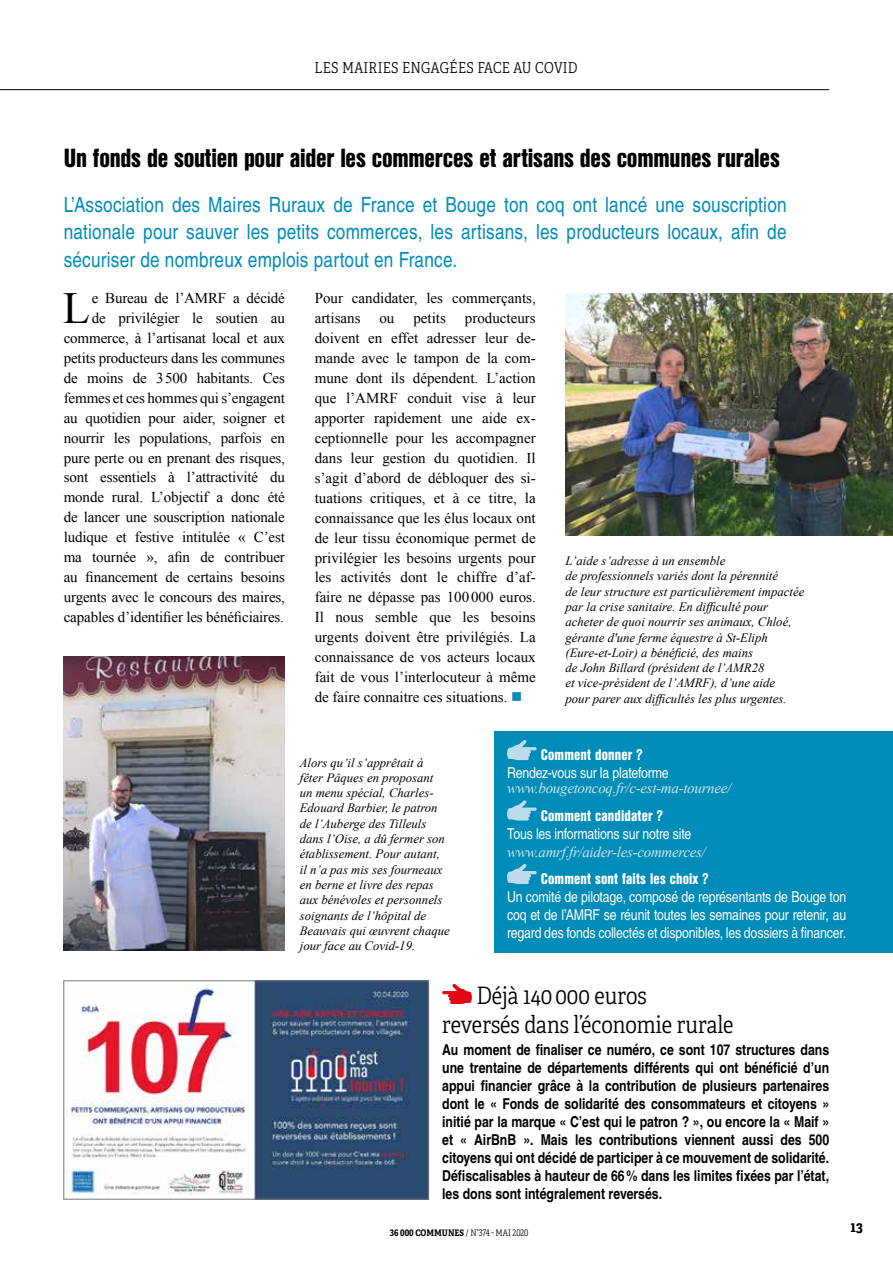
<style>
.page{position:relative;width:893px;height:1263px;background:#fff}
.page>*{position:absolute;margin:0;border:0;box-sizing:border-box;transform-origin:0 0}
.t1{font:44.4px "Times New Roman";color:#000}
.t2{font:900 25.5px "Nimbus San Con L";letter-spacing:-.01em;color:#000}
.t3{font:24px/28.8px "Adelle Condensed Lt";color:#000}
.t4{font:21px/27.5px "Nimbus San Con L";letter-spacing:.01em;color:#008cb8;text-align:justify}
.t5{font:15px/20px "Times New Roman";letter-spacing:-.01em;color:#000;text-align:right}
.t6{font:700 15px/18px "Nimbus San Con L";color:#000;text-align:justify}
.t7{font:15px/18px "Nimbus San Con L";letter-spacing:-.01em;color:#fff;text-align:justify}
.t8{font:italic 15px "Times New Roman";letter-spacing:-.02em;color:#d0e5f1}
.t9{font:900 15px "Nimbus San Con L";letter-spacing:.01em;color:#fff}
.t10{font:15px "Adelle Condensed Lt";letter-spacing:.02em;color:#000}
.t11{font:700 15px "Adelle Condensed";color:#000}
.t12{font:italic 12.75px/15.3px "Times New Roman";color:#000}
.t13{font:9px "Adelle Condensed Lt";color:#000}
.s1{color:#008cb8}
.s2{font-family:"Adelle Condensed";font-weight:700}
</style>
<div class="page">
<div style="left:494px;top:731px;width:399px;height:221px;background:#008cb8"></div>
<svg style="left:507px;top:740px;width:30px;height:20px"></svg>
<svg style="left:507px;top:800px;width:30px;height:20px"></svg>
<svg style="left:507px;top:863px;width:30px;height:21px"></svg>
<hr style="left:0;top:89px;width:829px;height:1px;background:#000">
<img style="left:65px;top:982px;width:362px;height:215px">
<div style="left:63px;top:980px;width:366px;height:219px;border:1px solid #7a7a7b"></div>
<svg style="left:442px;top:983px;width:30px;height:21px"></svg>
<img style="left:566px;top:293px;width:327px;height:243px">
<img style="left:64px;top:657px;width:221px;height:293px">
<p class="t10" style="left:315px;top:57px;width:265px">LES MAIRIES ENGAGÉES FACE AU COVID</p>
<h2 class="t2" style="left:64px;top:140px;width:718px">Un fonds de soutien pour aider les commerces et artisans des communes rurales</h2>
<h3 class="t4" style="left:64px;top:190px;width:724px">L’Association des Maires Ruraux de France et Bouge ton coq ont lancé une souscription nationale pour sauver les petits commerces, les artisans, les producteurs locaux, afin de sécuriser de nombreux emplois partout en France.</h3>
<h1 class="t1" style="left:63px;top:278px;width:29px">L</h1>
<p class="t5" style="left:64px;top:288px;width:223px">e Bureau de l’AMRF a décidé<br>de privilégier le soutien au commerce, à l’artisanat local et aux petits producteurs dans les communes de moins de 3500 habitants. Ces femmes et ces hommes qui s’engagent au quotidien pour aider, soigner et nourrir les populations, parfois en pure perte ou en prenant des risques, sont essentiels à l’attractivité du monde rural. L’objectif a donc été de lancer une souscription nationale ludique et festive intitulée « C’est ma tournée », afin de contribuer au financement de certains besoins urgents avec le concours des maires, capables d’identifier les bénéficiaires.</p>
<p class="t5" style="left:315px;top:288px;width:223px;text-align:left">Pour candidater, les commerçants, artisans</p>
<p class="t5" style="left:315px;top:308px;width:223px;text-align:justify;text-indent:150px">producteurs doivent en effet adresser leur de&shy;mande avec le tampon de la com&shy;mune dont ils dépendent. L’action que l’AMRF conduit vise à leur apporter rapidement une aide ex&shy;ceptionnelle pour les accompagner dans leur gestion du quotidien. Il s’agit d’abord de débloquer des si&shy;tuations critiques, et à ce titre, la connaissance que les élus locaux ont de leur tissu économique permet de privilégier les besoins urgents pour les activités dont le chiffre d’af&shy;faire ne dépasse pas 100000 euros.<br>Il nous semble que les besoins urgents doivent être privilégiés. La connaissance de vos acteurs locaux fait de vous l’interlocuteur à même de faire connaitre ces situations. <span class="s1">■</span></p>
<p class="t5" style="left:379px;top:308px;width:16px">ou</p>
<p class="t5" style="left:413px;top:308px;width:34px">petits</p>
<p class="t12" style="left:566px;top:553px;width:240px">L’aide s’adresse à un ensemble<br>de professionnels variés dont la pérennité<br>de leur structure est particulièrement impactée par la crise sanitaire. En difficulté pour acheter de quoi nourrir ses animaux, Chloé, gérante d'une ferme équestre à St-Eliph (Eure-et-Loir) a bénéficié, des mains<br>de John Billard (président de l’AMR28<br>et vice-président de l’AMRF), d’une aide<br>pour parer aux difficultés les plus urgentes.</p>
<p class="t12" style="left:300px;top:754px;width:152px">Alors qu’il s’apprêtait à fêter Pâques en proposant<br>un menu spécial, Charles-<br>Edouard Barbier, le patron de l’Auberge des Tilleuls dans l’Oise, a dû fermer son établissement. Pour autant, il n’a pas mis ses fourneaux en berne et livre des repas aux bénévoles et personnels soignants de l’hôpital de<br>Beauvais qui œuvrent chaque jour face au Covid-19.</p>
<p class="t9" style="left:541px;top:744px;width:103px">Comment donner ?</p>
<p class="t7" style="left:507px;top:763px;width:163px">Rendez-vous sur la plateforme</p>
<p class="t8" style="left:507px;top:778px;width:226px">www.bougetoncoq.fr/c-est-ma-tournee/</p>
<p class="t9" style="left:541px;top:804px;width:124px">Comment candidater ?</p>
<p class="t7" style="left:507px;top:824px;width:186px">Tous les informations sur notre site</p>
<p class="t8" style="left:507px;top:841px;width:200px">www.amrf.fr/aider-les-commerces/</p>
<p class="t9" style="left:541px;top:868px;width:169px">Comment sont faits les choix ?</p>
<p class="t7" style="left:507px;top:887px;width:341px">Un comité de pilotage, composé de représentants de Bouge ton coq et de l’AMRF se réunit toutes les semaines pour retenir, au regard des fonds collectés et disponibles, les dossiers à financer.</p>
<h3 class="t3" style="left:442px;top:980px;width:293px;text-indent:34px">Déjà 140 000 euros<br>reversés dans l’économie rurale</h3>
<p class="t6" style="left:442px;top:1040px;width:388px">Au moment de finaliser ce numéro, ce sont 107 structures dans une trentaine de départements différents qui ont bénéficié d’un appui financier grâce à la contribution de plusieurs partenaires dont le « Fonds de solidarité des consommateurs et citoyens » initié par la marque « C’est qui le patron ? », ou encore la « Maif » et « AirBnB ». Mais les contributions viennent aussi des 500 citoyens qui ont décidé de participer à ce mouvement de solidarité.<br>Défiscalisables à hauteur de 66% dans les limites fixées par l’état, les dons sont intégralement reversés.</p>
<p class="t13" style="left:390px;top:1226px;width:140px"><span class="s2">36 000 COMMUNES</span> / N°374 - MAI 2020</p>
<p class="t11" style="left:850px;top:1215px;width:14px">13</p>
</div>
